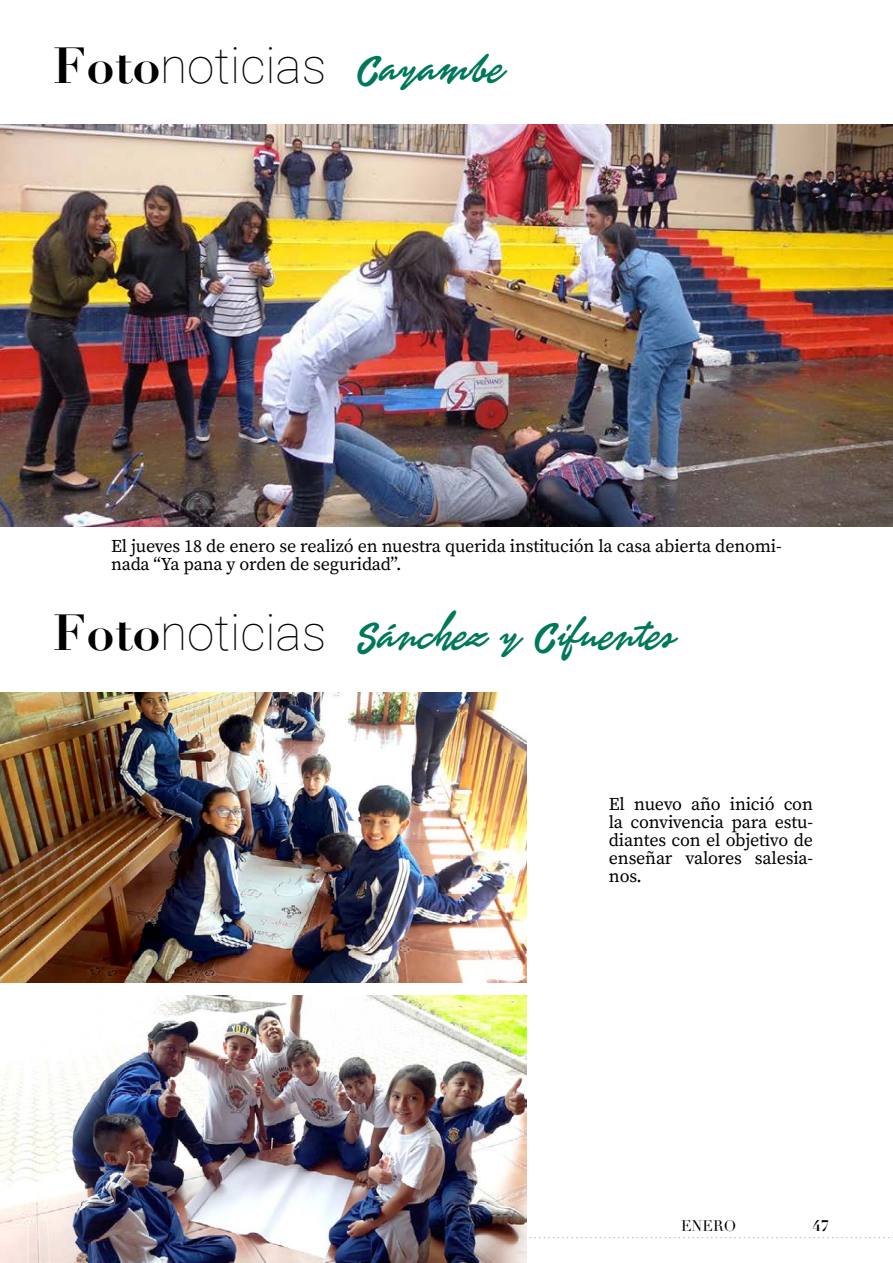
<style>
.page{position:relative;width:893px;height:1263px;background:#fff}
.page>*{position:absolute;margin:0;border:0;box-sizing:border-box;transform-origin:0 0}
.t1{font:100 49.5px "Roboto";color:#000}
.t2{font:43.5px "Finition PERSONALUSEONLY";letter-spacing:-.005em;color:#00785c}
.t3{font:18px/18px "Source Serif Pro";letter-spacing:-.01em;color:#000}
.t4{font:15px "Didot";color:#000}
.t5{font:700 15px "Didot";color:#000}
.s1{font-family:"Didot";font-weight:700}
</style>
<div class="page">
<svg style="left:526px;top:1237px;width:367px;height:1px"></svg>
<img style="left:0;top:124px;width:893px;height:403px">
<img style="left:0;top:693px;width:526px;height:290px">
<img style="left:0;top:996px;width:526px;height:267px">
<h1 class="t1" style="left:53px;top:31px;width:275px"><span class="s1">Foto</span>noticias</h1>
<h2 class="t2" style="left:357px;top:35px;width:149px">Cayambe</h2>
<p class="t3" style="left:111px;top:538px;width:672px">El jueves 18 de enero se realizó en nuestra querida institución la casa abierta denomi&shy;nada “Ya pana y orden de seguridad”.</p>
<h1 class="t1" style="left:53px;top:597px;width:275px"><span class="s1">Foto</span>noticias</h1>
<h2 class="t2" style="left:357px;top:602px;width:320px">Sánchez y Cifuentes</h2>
<p class="t3" style="left:609px;top:796px;width:206px;text-align:justify">El nuevo año inició con la convivencia para estu&shy;diantes con el objetivo de enseñar valores salesia&shy;nos.</p>
<p class="t4" style="left:681px;top:1216px;width:57px">ENERO</p>
<p class="t5" style="left:812px;top:1216px;width:18px">47</p>
</div>
